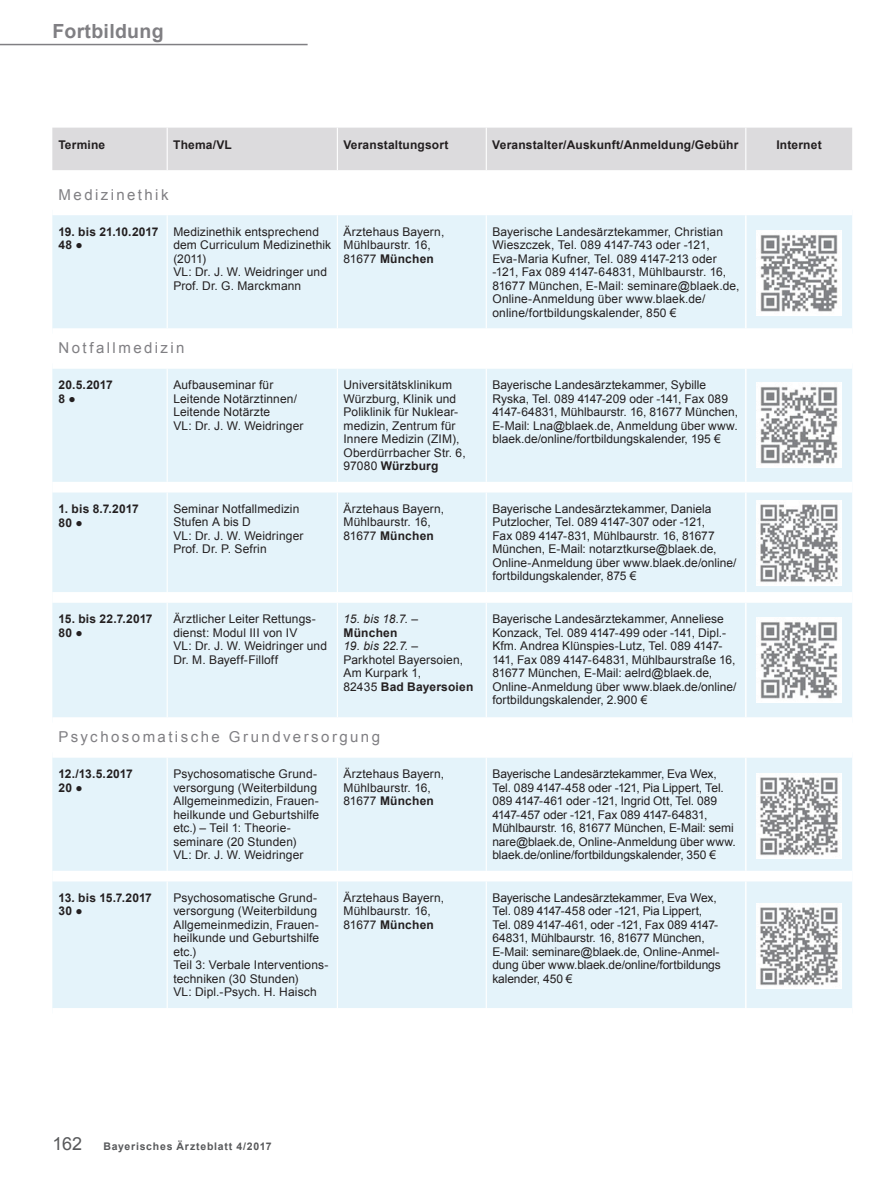
<style>
.page{position:relative;width:894px;height:1190px;background:#fff}
.page>*{position:absolute;margin:0;border:0;box-sizing:border-box;transform-origin:0 0}
.t1{font:700 19.5px "Arial";letter-spacing:.015em;color:#807f83}
.t2{font:15px "Arial";letter-spacing:.165em;color:#807f83}
.t3{font:12px/13.5px "Arial";letter-spacing:.005em;color:#231f20}
.t4{font:700 12px/13.6px "Arial";letter-spacing:.015em;color:#231f20}
.t5{font:italic 12px "Arial";letter-spacing:.005em;color:#231f20}
.t6{font:700 12px/13.5px "Arial";letter-spacing:-.015em;color:#231f20}
.t7{font:700 10.5px "Arial";letter-spacing:.07em;color:#58595b}
.s1{font-weight:400;font-size:12.15px}
.s2{font-weight:700}
.s3{font-size:12.15px}
.s4{font-weight:400;font-size:18px}
</style>
<div class="page">
<hr style="left:0;top:44px;width:307px;height:1px;background:#807f83">
<div style="left:52px;top:128px;width:800px;height:42px;background:#dcdbdd"></div>
<hr style="left:167px;top:128px;width:1px;height:42px;background:#fff">
<hr style="left:337px;top:128px;width:1px;height:42px;background:#fff">
<hr style="left:485px;top:128px;width:2px;height:42px;background:#fff">
<hr style="left:745px;top:128px;width:1px;height:42px;background:#fff">
<div style="left:52px;top:215px;width:800px;height:793px;background:#e4f3fa"></div>
<hr style="left:167px;top:215px;width:1px;height:113px;background:#fff">
<hr style="left:337px;top:215px;width:1px;height:113px;background:#fff">
<hr style="left:485px;top:215px;width:2px;height:113px;background:#fff">
<hr style="left:167px;top:369px;width:1px;height:113px;background:#fff">
<hr style="left:337px;top:369px;width:1px;height:113px;background:#fff">
<hr style="left:485px;top:369px;width:2px;height:113px;background:#fff">
<hr style="left:167px;top:493px;width:1px;height:99px;background:#fff">
<hr style="left:337px;top:493px;width:1px;height:99px;background:#fff">
<hr style="left:485px;top:493px;width:2px;height:99px;background:#fff">
<hr style="left:167px;top:603px;width:1px;height:114px;background:#fff">
<hr style="left:337px;top:603px;width:1px;height:114px;background:#fff">
<hr style="left:485px;top:603px;width:2px;height:114px;background:#fff">
<hr style="left:167px;top:758px;width:1px;height:113px;background:#fff">
<hr style="left:337px;top:758px;width:1px;height:113px;background:#fff">
<hr style="left:485px;top:758px;width:2px;height:113px;background:#fff">
<hr style="left:167px;top:881px;width:1px;height:127px;background:#fff">
<hr style="left:337px;top:881px;width:1px;height:127px;background:#fff">
<hr style="left:485px;top:881px;width:2px;height:127px;background:#fff">
<hr style="left:745px;top:215px;width:1px;height:113px;background:#fff">
<hr style="left:745px;top:369px;width:1px;height:113px;background:#fff">
<hr style="left:745px;top:493px;width:1px;height:99px;background:#fff">
<hr style="left:745px;top:603px;width:1px;height:114px;background:#fff">
<hr style="left:745px;top:758px;width:1px;height:113px;background:#fff">
<hr style="left:745px;top:881px;width:1px;height:127px;background:#fff">
<div style="left:52px;top:328px;width:800px;height:11px;background:#fff"></div>
<div style="left:52px;top:358px;width:800px;height:11px;background:#fff"></div>
<div style="left:52px;top:482px;width:800px;height:11px;background:#fff"></div>
<div style="left:52px;top:592px;width:800px;height:11px;background:#fff"></div>
<div style="left:52px;top:717px;width:800px;height:11px;background:#fff"></div>
<div style="left:52px;top:747px;width:800px;height:11px;background:#fff"></div>
<div style="left:52px;top:871px;width:800px;height:10px;background:#fff"></div>
<img style="left:756px;top:231px;width:85px;height:85px">
<img style="left:756px;top:383px;width:85px;height:85px">
<img style="left:756px;top:500px;width:85px;height:85px">
<img style="left:756px;top:617px;width:85px;height:85px">
<img style="left:756px;top:773px;width:85px;height:85px">
<img style="left:756px;top:903px;width:85px;height:85px">
<h1 class="t1" style="left:52px;top:20px;width:113px">Fortbildung</h1>
<p class="t4" style="left:58px;top:138px;width:48px">Termine</p>
<p class="t4" style="left:173px;top:138px;width:60px">Thema/VL</p>
<p class="t4" style="left:343px;top:138px;width:106px">Veranstaltungsort</p>
<p class="t4" style="left:492px;top:138px;width:248px">Veranstalter/Auskunft/Anmeldung/Gebühr</p>
<p class="t4" style="left:776px;top:138px;width:47px">Internet</p>
<p class="t2" style="left:58px;top:187px;width:111px">Medizinethik</p>
<p class="t4" style="left:58px;top:225px;width:101px">19. bis 21.10.2017<br>48 <span class="s1">●</span></p>
<p class="t3" style="left:173px;top:225px;width:159px">Medizinethik entsprechend dem Curriculum Medizinethik (2011)<br>VL: Dr. J. W. Weidringer und<br>Prof. Dr. G. Marckmann</p>
<p class="t3" style="left:343px;top:225px;width:102px">Ärztehaus Bayern,<br>Mühlbaurstr. 16,<br>81677 <span class="s2">München</span></p>
<p class="t3" style="left:492px;top:225px;width:249px">Bayerische Landesärztekammer, Christian Wieszczek, Tel. 089 4147-743 oder -121, Eva-Maria Kufner, Tel. 089 4147-213 oder -121, Fax 089 4147-64831, Mühlbaurstr. 16, 81677 München, E-Mail: seminare@blaek.de, Online-Anmeldung über www.blaek.de/ online/fortbildungskalender, 850 €</p>
<p class="t2" style="left:58px;top:339px;width:128px">Notfallmedizin</p>
<p class="t4" style="left:58px;top:378px;width:56px">20.5.2017<br>8 <span class="s3">●</span></p>
<p class="t3" style="left:173px;top:378px;width:132px">Aufbauseminar für<br>Leitende Notärztinnen/<br>Leitende Notärzte<br>VL: Dr. J. W. Weidringer</p>
<p class="t3" style="left:343px;top:378px;width:124px">Universitätsklinikum<br>Würzburg, Klinik und<br>Poliklinik für Nuklear&shy;medizin, Zentrum für<br>Innere Medizin (ZIM),<br>Oberdürrbacher Str. 6,<br>97080 <span class="s2">Würzburg</span></p>
<p class="t3" style="left:492px;top:378px;width:247px">Bayerische Landesärztekammer, Sybille Ryska, Tel. 089 4147-209 oder -141, Fax 089<br>4147-64831, Mühlbaurstr. 16, 81677 München, E-Mail: Lna@blaek.de, Anmeldung über www. blaek.de/online/fortbildungskalender, 195 €</p>
<p class="t4" style="left:58px;top:502px;width:82px">1. bis 8.7.2017<br>80 <span class="s3">●</span></p>
<p class="t3" style="left:173px;top:502px;width:132px">Seminar Notfallmedizin<br>Stufen A bis D<br>VL: Dr. J. W. Weidringer<br>Prof. Dr. P. Sefrin</p>
<p class="t3" style="left:343px;top:502px;width:102px">Ärztehaus Bayern,<br>Mühlbaurstr. 16,<br>81677 <span class="s2">München</span></p>
<p class="t3" style="left:492px;top:502px;width:246px">Bayerische Landesärztekammer, Daniela Putzlocher, Tel. 089 4147-307 oder -121,<br>Fax 089 4147-831, Mühlbaurstr. 16, 81677<br>München, E-Mail: notarztkurse@blaek.de, Online-Anmeldung über www.blaek.de/online/ fortbildungskalender, 875 €</p>
<p class="t4" style="left:58px;top:612px;width:96px">15. bis 22.7.2017<br>80 <span class="s1">●</span></p>
<p class="t3" style="left:173px;top:612px;width:155px">Ärztlicher Leiter Rettungs&shy;dienst: Modul III von IV<br>VL: Dr. J. W. Weidringer und<br>Dr. M. Bayeff-Filloff</p>
<p class="t5" style="left:343px;top:612px;width:76px">15. bis 18.7. –</p>
<p class="t3" style="left:492px;top:612px;width:246px">Bayerische Landesärztekammer, Anneliese Konzack, Tel. 089 4147-499 oder -141, Dipl.- Kfm. Andrea Klünspies-Lutz, Tel. 089 4147- 141, Fax 089 4147-64831, Mühlbaurstraße 16, 81677 München, E-Mail: aelrd@blaek.de, Online-Anmeldung über www.blaek.de/online/ fortbildungskalender, 2.900 €</p>
<p class="t4" style="left:343px;top:626px;width:55px">München</p>
<p class="t5" style="left:343px;top:639px;width:76px">19. bis 22.7. –</p>
<p class="t3" style="left:343px;top:653px;width:131px">Parkhotel Bayersoien,<br>Am Kurpark 1,<br>82435 <span class="s2">Bad Bayersoien</span></p>
<p class="t2" style="left:58px;top:728px;width:323px">Psychosomatische Grundversorgung</p>
<p class="t6" style="left:58px;top:767px;width:76px">12./13.5.2017<br>20 ●</p>
<p class="t3" style="left:173px;top:767px;width:147px">Psychosomatische Grund&shy;versorgung (Weiterbildung<br>Allgemeinmedizin, Frauen&shy;heilkunde und Geburtshilfe etc.) – Teil 1: Theorie&shy;seminare (20 Stunden)<br>VL: Dr. J. W. Weidringer</p>
<p class="t3" style="left:343px;top:767px;width:102px">Ärztehaus Bayern,<br>Mühlbaurstr. 16,<br>81677 <span class="s2">München</span></p>
<p class="t3" style="left:492px;top:767px;width:245px">Bayerische Landesärztekammer, Eva Wex, Tel. 089 4147-458 oder -121, Pia Lippert, Tel.<br>089 4147-461 oder -121, Ingrid Ott, Tel. 089<br>4147-457 oder -121, Fax 089 4147-64831, Mühlbaurstr. 16, 81677 München, E-Mail: semi nare@blaek.de, Online-Anmeldung über www. blaek.de/online/fortbildungskalender, 350 €</p>
<p class="t4" style="left:58px;top:891px;width:95px">13. bis 15.7.2017<br>30 ●</p>
<p class="t3" style="left:173px;top:891px;width:157px">Psychosomatische Grund&shy;versorgung (Weiterbildung<br>Allgemeinmedizin, Frauen&shy;heilkunde und Geburtshilfe etc.)<br>Teil 3: Verbale Interventions&shy;techniken (30 Stunden)<br>VL: Dipl.-Psych. H. Haisch</p>
<p class="t3" style="left:343px;top:891px;width:102px">Ärztehaus Bayern,<br>Mühlbaurstr. 16,<br>81677 <span class="s2">München</span></p>
<p class="t3" style="left:492px;top:891px;width:230px">Bayerische Landesärztekammer, Eva Wex, Tel. 089 4147-458 oder -121, Pia Lippert, Tel. 089 4147-461, oder -121, Fax 089 4147- 64831, Mühlbaurstr. 16, 81677 München, E-Mail: seminare@blaek.de, Online-Anmel&shy;dung über www.blaek.de/online/fortbildungs kalender, 450 €</p>
<p class="t7" style="left:52px;top:1140px;width:221px"><span class="s4">162</span> Bayerisches Ärzteblatt 4/2017</p>
</div>
